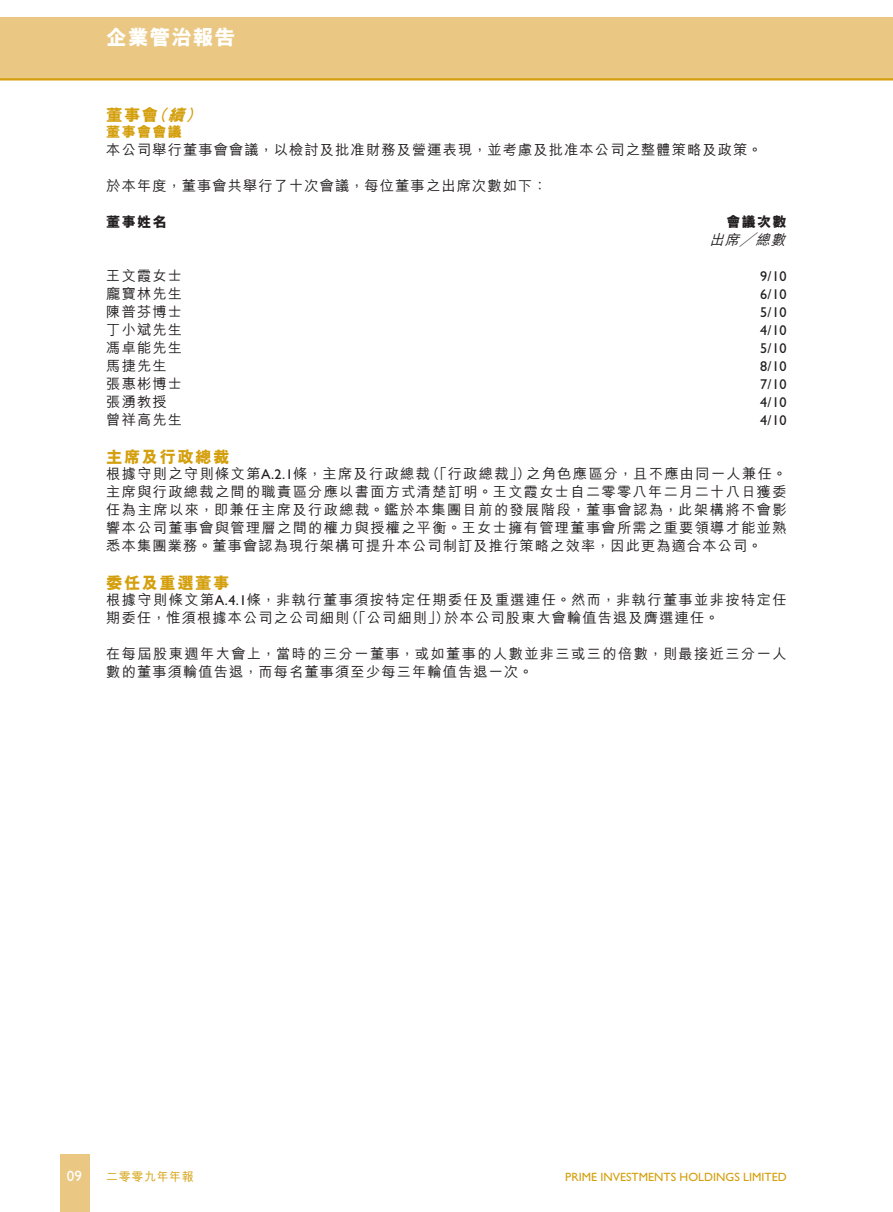
<style>
.page{position:relative;width:893px;height:1212px;background:#fff}
.page>*{position:absolute;margin:0;border:0;box-sizing:border-box;transform-origin:0 0}
.t1{font:21px "M Hei HK Xbold B5 pc H";letter-spacing:.03em;color:#fff}
.t2{font:16.5px "M Hei HK Xbold B5 pc H";letter-spacing:.08em;color:#d49f0c}
.t3{font:15px "Gill Sans Std";color:#fff}
.t4{font:14.25px/18px "M Hei HK Medium B5 pc H";letter-spacing:.08em;color:#231f20}
.t5{font:14.25px "Gill Sans Std";letter-spacing:.03em;color:#231f20}
.t6{font:14.25px "M Hei HK Xbold B5 pc H";letter-spacing:.08em;color:#231f20}
.t7{font:14.25px "M Hei HK Xbold B5 pc H";letter-spacing:.08em;color:#d49f0c}
.t8{font:italic 14.25px "M Hei HK Medium B5 pc H";color:#231f20}
.t9{font:12px "Gill Sans Std";color:#d49f0c}
.t10{font:12px "M Hei HK Medium B5 pc H";letter-spacing:.05em;color:#d49f0c}
.s1{font-style:italic}
.s2{font-family:"Gill Sans Std"}
</style>
<div class="page">
<div style="left:60px;top:1154px;width:30px;height:58px;background:#eac884"></div>
<div style="left:0;top:18px;width:893px;height:62px;background:#eac884"></div>
<hr style="left:0;top:78px;width:893px;height:2px;background:#d49f0c">
<h1 class="t1" style="left:106px;top:29px;width:131px">企業管治報告</h1>
<p class="t2" style="left:106px;top:109px;width:101px">董事會<span class="s1">（續）</span></p>
<p class="t7" style="left:106px;top:126px;width:77px">董事會會議</p>
<p class="t4" style="left:106px;top:143px;width:657px">本公司舉行董事會會議，以檢討及批准財務及營運表現，並考慮及批准本公司之整體策略及政策。</p>
<p class="t4" style="left:106px;top:179px;width:442px">於本年度，董事會共舉行了十次會議，每位董事之出席次數如下：</p>
<p class="t6" style="left:106px;top:216px;width:62px">董事姓名</p>
<p class="t6" style="left:726px;top:216px;width:62px">會議次數</p>
<p class="t8" style="left:709px;top:234px;width:81px">出席╱總數</p>
<p class="t4" style="left:106px;top:269px;width:77px">王文霞女士</p>
<p class="t5" style="left:760px;top:271px;width:28px">9/10</p>
<p class="t4" style="left:106px;top:287px;width:77px">龐寶林先生</p>
<p class="t5" style="left:760px;top:289px;width:28px">6/10</p>
<p class="t4" style="left:106px;top:305px;width:77px">陳普芬博士</p>
<p class="t5" style="left:760px;top:307px;width:28px">5/10</p>
<p class="t4" style="left:106px;top:323px;width:77px">丁小斌先生</p>
<p class="t5" style="left:760px;top:325px;width:28px">4/10</p>
<p class="t4" style="left:106px;top:341px;width:77px">馮卓能先生</p>
<p class="t5" style="left:760px;top:343px;width:28px">5/10</p>
<p class="t4" style="left:106px;top:359px;width:62px">馬捷先生</p>
<p class="t5" style="left:760px;top:361px;width:28px">8/10</p>
<p class="t4" style="left:106px;top:377px;width:77px">張惠彬博士</p>
<p class="t5" style="left:760px;top:379px;width:28px">7/10</p>
<p class="t4" style="left:106px;top:395px;width:62px">張湧教授</p>
<p class="t5" style="left:760px;top:397px;width:28px">4/10</p>
<p class="t4" style="left:106px;top:413px;width:77px">曾祥高先生</p>
<p class="t5" style="left:760px;top:415px;width:28px">4/10</p>
<p class="t2" style="left:106px;top:451px;width:125px">主席及行政總裁</p>
<p class="t4" style="left:106px;top:467px;width:682px;text-align:justify">根據守則之守則條文第<span class="s2">A.2.1</span>條，主席及行政總裁（「行政總裁」）之角色應區分，且不應由同一人兼任。主席與行政總裁之間的職責區分應以書面方式清楚訂明。王文霞女士自二零零八年二月二十八日獲委任為主席以來，即兼任主席及行政總裁。鑑於本集團目前的發展階段，董事會認為，此架構將不會影響本公司董事會與管理層之間的權力與授權之平衡。王女士擁有管理董事會所需之重要領導才能並熟悉本集團業務。董事會認為現行架構可提升本公司制訂及推行策略之效率，因此更為適合本公司。</p>
<p class="t2" style="left:106px;top:577px;width:125px">委任及重選董事</p>
<p class="t4" style="left:106px;top:593px;width:682px">根據守則條文第<span class="s2">A.4.1</span>條，非執行董事須按特定任期委任及重選連任。然而，非執行董事並非按特定任期委任，惟須根據本公司之公司細則（「公司細則」）於本公司股東大會輪值告退及膺選連任。</p>
<p class="t4" style="left:106px;top:647px;width:682px">在每屆股東週年大會上，當時的三分一董事，或如董事的人數並非三或三的倍數，則最接近三分一人數的董事須輪值告退，而每名董事須至少每三年輪值告退一次。</p>
<p class="t3" style="left:67px;top:1170px;width:16px">09</p>
<p class="t10" style="left:106px;top:1172px;width:89px">二零零九年年報</p>
<p class="t9" style="left:565px;top:1172px;width:223px">PRIME INVESTMENTS HOLDINGS LIMITED</p>
</div>
